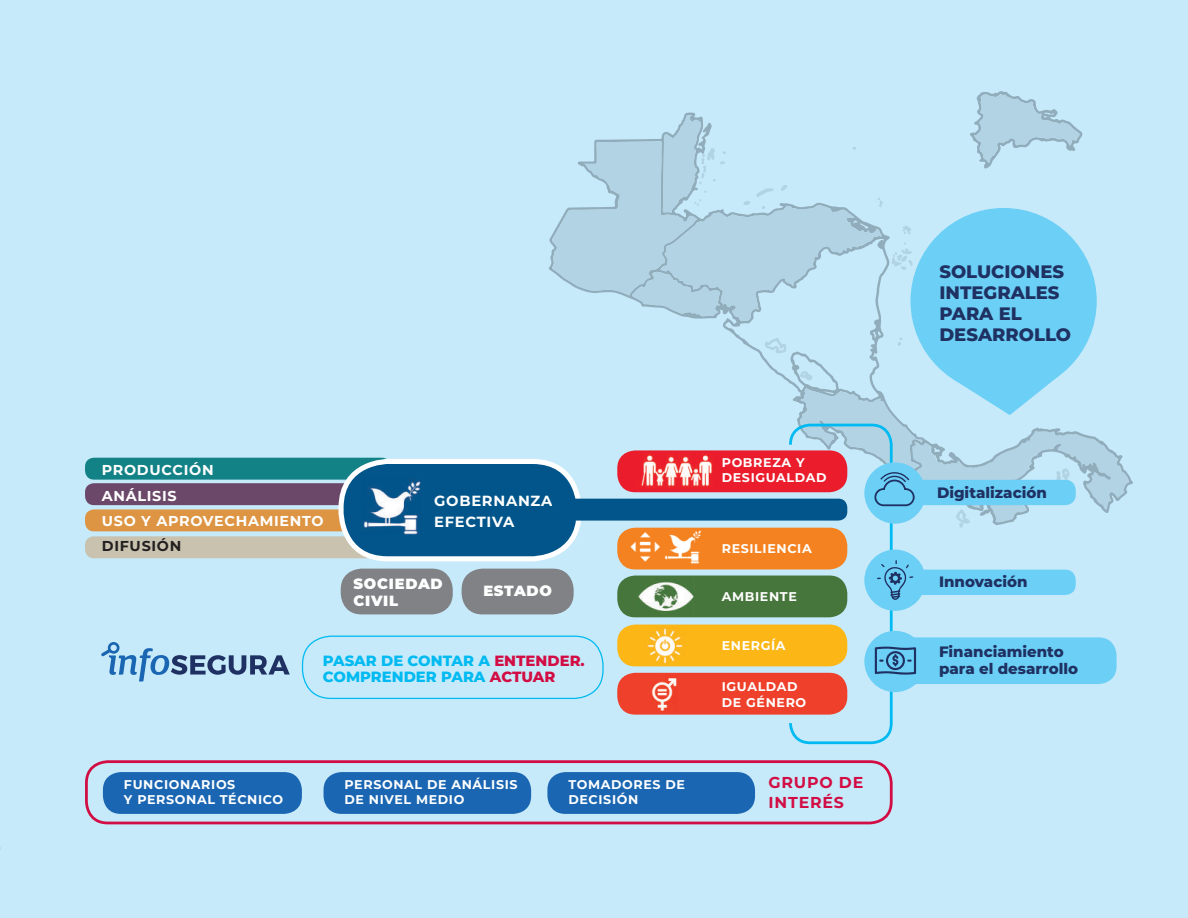
<style>
.page{position:relative;width:1188px;height:918px;background:#c6eafa}
.page>*{position:absolute;margin:0;border:0;box-sizing:border-box;transform-origin:0 0}
.t1{font:800 18px/21px "Montserrat";color:#1f3162}
.t2{font:700 15.75px/19.2px "Montserrat";letter-spacing:.05em;color:#d20d44}
.t3{font:800 15px/16.5px "Montserrat";color:#1f3162}
.t4{font:800 14.85px/16.2px "Montserrat";color:#00baf1}
.t5{font:900 14.7px/16.5px "Montserrat";letter-spacing:.05em;color:#fff}
.t6{font:700 14.7px/20.7px "Montserrat";letter-spacing:.05em;color:#fff}
.t7{font:700 14.4px/25.3px "Montserrat";letter-spacing:.05em;color:#fff}
.t8{font:700 14.4px "Montserrat";letter-spacing:.05em;color:#231f20}
.t9{font:700 12.6px/15.3px "Montserrat";letter-spacing:.05em;color:#fff}
.s1{color:#d20d44}
</style>
<div class="page">
<svg style="left:548px;top:112px;width:585px;height:387px"></svg>
<svg style="left:970px;top:91px;width:113px;height:78px"></svg>
<svg style="left:898px;top:337px;width:4px;height:9px"></svg>
<svg style="left:891px;top:242px;width:22px;height:28px"></svg>
<svg style="left:903px;top:225px;width:9px;height:10px"></svg>
<svg style="left:552px;top:115px;width:331px;height:206px"></svg>
<svg style="left:765px;top:337px;width:21px;height:16px"></svg>
<div style="left:913px;top:570px;width:163px;height:25px;background:#6bcff6;border-radius:10px"></div>
<div style="left:893px;top:637px;width:224px;height:47px;background:#6bcff6;border-radius:18px"></div>
<div style="left:911px;top:208px;width:186px;height:186px;background:#6bcff6;border-radius:50%"></div>
<div style="left:789px;top:424px;width:104px;height:320px;border:3px solid #00baf1;border-radius:20px"></div>
<div style="left:85px;top:458px;width:306px;height:22px;background:#128287;border-radius:9px"></div>
<div style="left:85px;top:483px;width:306px;height:22px;background:#6b486a;border-radius:9px"></div>
<div style="left:85px;top:509px;width:306px;height:22px;background:#dd9543;border-radius:9px"></div>
<div style="left:85px;top:536px;width:306px;height:22px;background:#c8c2af;border-radius:9px"></div>
<div style="left:341px;top:461px;width:238px;height:98px;background:#01558a;border-radius:47px"></div>
<div style="left:339px;top:459px;width:243px;height:102px;border:5px solid #fff;border-radius:47px"></div>
<div style="left:302px;top:636px;width:302px;height:63px;border:1px solid #00baf1;border-radius:28px"></div>
<div style="left:341px;top:569px;width:112px;height:45px;background:#808285;border-radius:21px"></div>
<div style="left:462px;top:569px;width:112px;height:45px;background:#808285;border-radius:21px"></div>
<img style="left:362px;top:479px;width:59px;height:56px">
<svg style="left:101px;top:642px;width:189px;height:40px"></svg>
<div style="left:617px;top:450px;width:230px;height:42px;background:#eb1d2c;border-radius:18px"></div>
<div style="left:103px;top:772px;width:199px;height:42px;background:#1a66b2;border-radius:18px"></div>
<div style="left:324px;top:772px;width:207px;height:42px;background:#1a66b2;border-radius:18px"></div>
<div style="left:547px;top:772px;width:208px;height:42px;background:#1a66b2;border-radius:18px"></div>
<div style="left:617px;top:528px;width:230px;height:41px;background:#f58220;border-radius:18px"></div>
<div style="left:617px;top:576px;width:230px;height:41px;background:#46763b;border-radius:18px"></div>
<div style="left:617px;top:625px;width:230px;height:41px;background:#fcb615;border-radius:18px"></div>
<div style="left:617px;top:673px;width:230px;height:42px;background:#ee402a;border-radius:18px"></div>
<img style="left:641px;top:453px;width:72px;height:35px">
<img style="left:665px;top:530px;width:36px;height:34px">
<img style="left:630px;top:532px;width:30px;height:30px">
<img style="left:638px;top:581px;width:56px;height:31px">
<img style="left:646px;top:626px;width:37px;height:38px">
<img style="left:652px;top:677px;width:25px;height:33px">
<div style="left:552px;top:499px;width:295px;height:22px;background:#01558a;border-radius:9px"></div>
<div style="left:864px;top:550px;width:62px;height:61px;background:#6bcff6;border-radius:50%"></div>
<div style="left:864px;top:631px;width:62px;height:61px;background:#6bcff6;border-radius:50%"></div>
<svg style="left:793px;top:355px;width:336px;height:173px"></svg>
<svg style="left:877px;top:560px;width:36px;height:40px"></svg>
<svg style="left:875px;top:647px;width:41px;height:28px"></svg>
<div style="left:85px;top:760px;width:808px;height:64px;border:3px solid #d20d44;border-radius:21px"></div>
<p class="t7" style="left:102px;top:457px;width:223px">PRODUCCIÓN<br>ANÁLISIS<br>USO Y APROVECHAMIENTO</p>
<p class="t8" style="left:102px;top:536px;width:81px">DIFUSIÓN</p>
<p class="t6" style="left:434px;top:490px;width:120px">GOBERNANZA<br>EFECTIVA</p>
<p class="t5" style="left:354px;top:575px;width:91px">SOCIEDAD<br>CIVIL</p>
<p class="t5" style="left:483px;top:582px;width:70px">ESTADO</p>
<p class="t4" style="left:323px;top:651px;width:264px">PASAR DE CONTAR A <span class="s1">ENTENDER.<br></span>COMPRENDER PARA <span class="s1">ACTUAR</span></p>
<p class="t9" style="left:722px;top:454px;width:106px">POBREZA Y<br>DESIGUALDAD</p>
<p class="t9" style="left:722px;top:540px;width:91px">RESILIENCIA</p>
<p class="t9" style="left:722px;top:588px;width:77px">AMBIENTE</p>
<p class="t9" style="left:722px;top:637px;width:65px">ENERGÍA</p>
<p class="t9" style="left:722px;top:679px;width:86px">IGUALDAD<br>DE GÉNERO</p>
<p class="t9" style="left:124px;top:776px;width:161px">FUNCIONARIOS<br>Y PERSONAL TÉCNICO</p>
<p class="t9" style="left:345px;top:776px;width:174px">PERSONAL DE ANÁLISIS<br>DE NIVEL MEDIO</p>
<p class="t9" style="left:568px;top:776px;width:118px">TOMADORES DE<br>DECISIÓN</p>
<p class="t2" style="left:769px;top:772px;width:96px">GRUPO DE<br>INTERÉS</p>
<h1 class="t1" style="left:939px;top:260px;width:133px">SOLUCIONES<br>INTEGRALES<br>PARA EL<br>DESARROLLO</h1>
<p class="t3" style="left:937px;top:483px;width:111px">Digitalización</p>
<p class="t3" style="left:939px;top:572px;width:90px">Innovación</p>
<p class="t3" style="left:939px;top:643px;width:140px">Financiamiento para el desarrollo</p>
</div>
